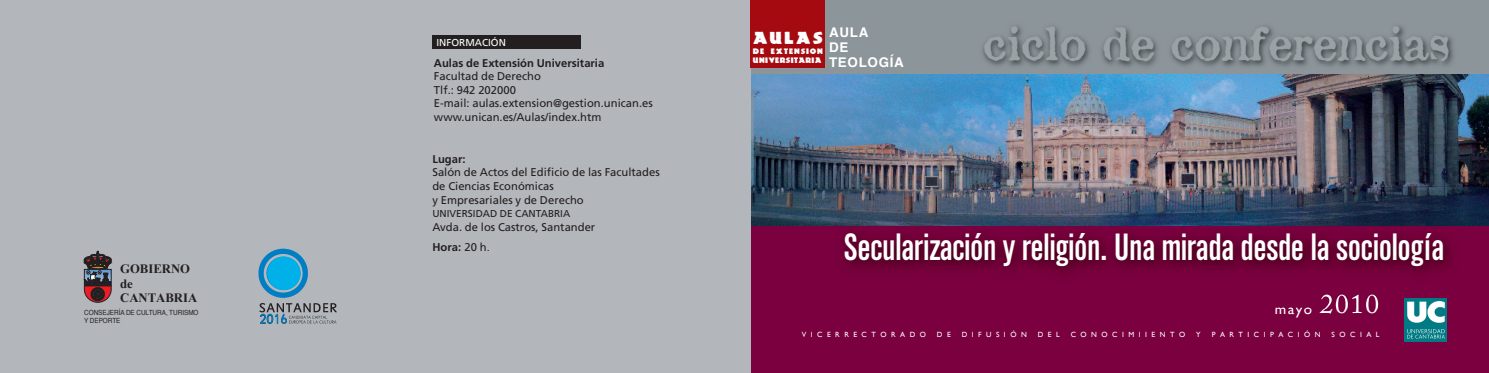
<style>
.page{position:relative;width:1489px;height:373px;background:#fff}
.page>*{position:absolute;margin:0;border:0;box-sizing:border-box;transform-origin:0 0}
.t1{font:44.38px "Attic";color:#9ba2a6}
.t2{font:36.25px "Cg Alpin Gth No 2";color:#fff}
.t3{font:15.38px "Lemiesz";letter-spacing:.135em;color:#fff}
.t4{font:15px "Gill Sans";color:#fff}
.t5{font:700 13.38px/14.9px "Helvetica";letter-spacing:.055em;color:#fff}
.t6{font:700 12.75px/14.5px "Times New Roman";color:#231f20}
.t7{font:11.25px/13.5px "Frutiger";color:#231f20}
.t8{font:700 11.25px "Frutiger";color:#231f20}
.t9{font:10px "Frutiger";color:#231f20}
.t10{font:10px "Frutiger";color:#fff}
.t11{font:7.5px "Gill Sans";letter-spacing:.6em;color:#fff}
.t12{font:7px/8.5px "Helvetica";color:#231f20;scale:.9 1}
.t13{font:7px/8.4px "Lemiesz";letter-spacing:.055em;color:#fff}
.s1{font-weight:700}
.s2{font-family:"Helvetica"}
.s3{font-family:"Adobe Caslon Pro";font-size:27.5px}
</style>
<div class="page">
<div style="left:749px;top:0;width:739px;height:372px;background:#7a003f"></div>
<div style="left:745px;top:0;width:743px;height:82px;background:#8c959a"></div>
<img style="left:750px;top:74px;width:738px;height:151px">
<div style="left:0;top:0;width:750px;height:372px;background:#b3b7bc"></div>
<div style="left:432px;top:35px;width:148px;height:13px;background:#231f20"></div>
<svg style="left:84px;top:251px;width:27px;height:51px"></svg>
<div style="left:750px;top:0;width:75px;height:68px;background:#a50a11"></div>
<img style="left:1404px;top:308px;width:42px;height:32px">
<img style="left:961px;top:26px;width:522px;height:67px">
<img style="left:822px;top:213px;width:655px;height:95px">
<img style="left:1404px;top:297px;width:42px;height:11px">
<img style="left:1275px;top:307px;width:36px;height:1px">
<img style="left:1320px;top:294px;width:57px;height:14px">
<img style="left:259px;top:303px;width:78px;height:21px">
<img style="left:258px;top:248px;width:50px;height:50px">
<img style="left:259px;top:313px;width:29px;height:11px">
<img style="left:266px;top:255px;width:35px;height:36px;border-radius:50%">
<p class="t6" style="left:120px;top:261px;width:78px">GOBIERNO<br>DE<br>CANTABRIA</p>
<p class="t12" style="left:84px;top:308px;width:129px">CONSEJERÍA DE CULTURA, TURISMO<br>Y DEPORTE</p>
<p class="t10" style="left:436px;top:39px;width:71px">INFORMACIÓN</p>
<p class="t8" style="left:434px;top:58px;width:172px">Aulas de Extensión Universitaria</p>
<p class="t7" style="left:434px;top:70px;width:220px">Facultad de Derecho<br>Tlf.: 942 202000<br>E-mail: aulas.extension@gestion.unican.es www.unican.es/Aulas/index.htm</p>
<p class="t8" style="left:432px;top:154px;width:35px">Lugar:</p>
<p class="t7" style="left:432px;top:166px;width:229px">Salón de Actos del Edificio de las Facultades de Ciencias Económicas<br>y Empresariales y de Derecho</p>
<p class="t9" style="left:432px;top:209px;width:139px">UNIVERSIDAD DE CANTABRIA</p>
<p class="t7" style="left:432px;top:217px;width:164px;line-height:20.6px">Avda. de los Castros, Santander<br><span class="s1">Hora:</span> 20 h<span class="s2">.</span></p>
<p class="t5" style="left:829px;top:26px;width:76px">AULA<br>DE<br>TEoLogíA</p>
<h3 class="t3" style="left:753px;top:30px;width:71px">AULAS</h3>
<p class="t13" style="left:753px;top:48px;width:71px">DE EXTENSION<br>UNIVERSITARIA</p>
<h1 class="t1" style="left:983px;top:19px;width:467px">ciclo de conferencias</h1>
<h2 class="t2" style="left:843px;top:225px;width:602px">Secularización y religión. Una mirada desde la sociología</h2>
<h3 class="t4" style="left:1274px;top:300px;width:106px">MAYO <span class="s3">2010</span></h3>
<p class="t11" style="left:801px;top:329px;width:126px">VICERRECTORADO</p>
<p class="t11" style="left:936px;top:329px;width:15px">D E</p>
<p class="t11" style="left:961px;top:329px;width:67px">DIFUSIÓN</p>
<p class="t11" style="left:1037px;top:329px;width:24px">DEL</p>
<p class="t11" style="left:1070px;top:329px;width:116px">CONOCIMIIENTO</p>
<p class="t11" style="left:1196px;top:329px;width:6px">Y</p>
<p class="t11" style="left:1211px;top:329px;width:110px">PARTICIPACIÓN</p>
<p class="t11" style="left:1331px;top:329px;width:49px">SOCIAL</p>
</div>
